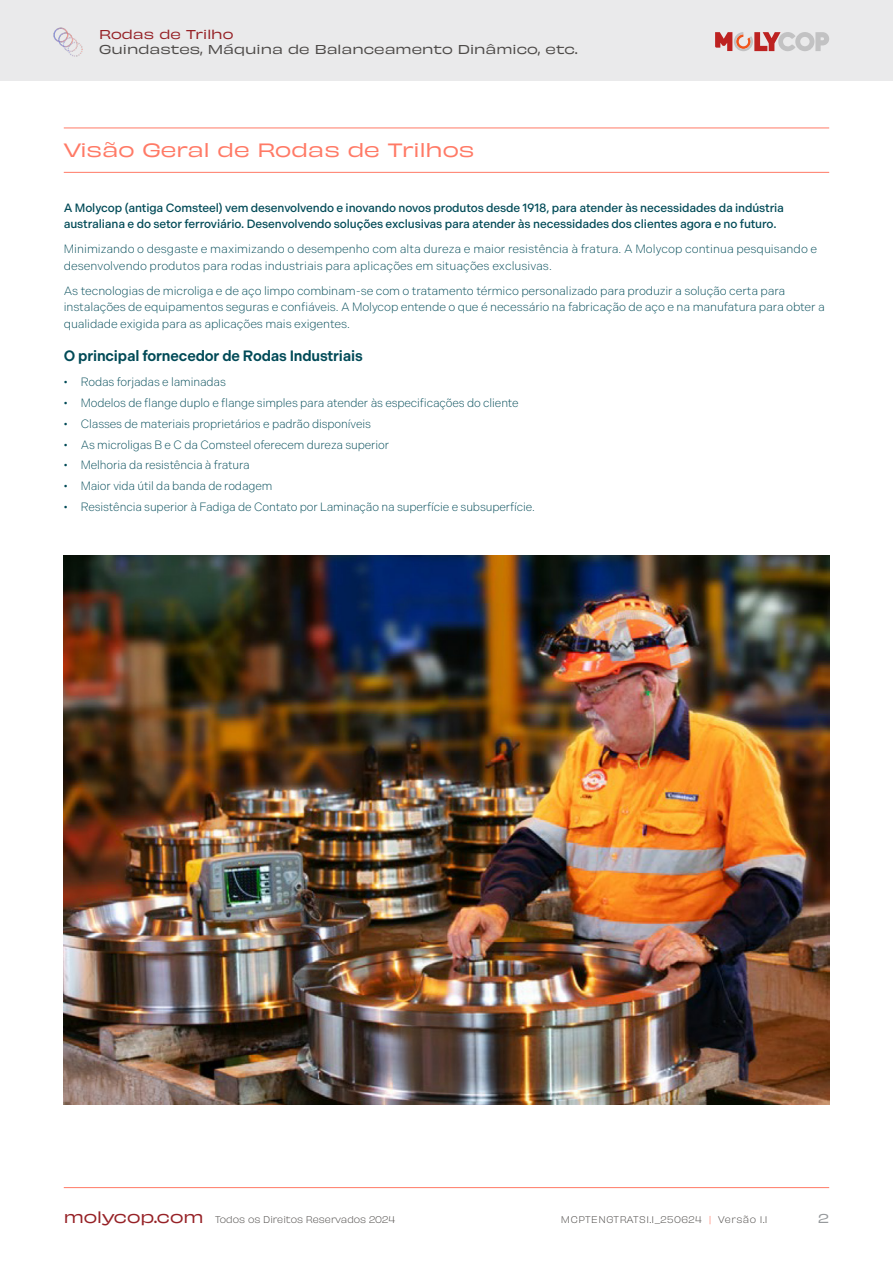
<style>
.page{position:relative;width:893px;height:1263px;background:#fff}
.page>*{position:absolute;margin:0;border:0;box-sizing:border-box;transform-origin:0 0}
.t1{font:expanded 18px "Obviously";color:#ff7a66}
.t2{font:600 15px "Indivisible";letter-spacing:-.01em;color:#004a57}
.t3{font:expanded 15px "Obviously";color:#962126}
.t4{font:300 12px/16.5px "Indivisible";letter-spacing:-.01em;color:#004a57}
.t5{font:500 12px/16.5px "Indivisible";letter-spacing:-.01em;color:#004a57}
.t6{font:expanded 12px "Obviously";color:#4d4a48}
.t7{font:expanded 12px "Obviously";color:#962126}
.t8{font:expanded 12px "Obviously";color:#96999c}
.t9{font:9px "Obviously Lght";letter-spacing:.05em;color:#4d4a48}
.t10{font:9px "Obviously Lght";color:#4d4a48}
.s1{color:#ff7a66}
</style>
<div class="page">
<hr style="left:64px;top:128px;width:765px;height:1px;background:#ff7a66">
<hr style="left:64px;top:172px;width:765px;height:1px;background:#ff7a66">
<img style="left:64px;top:556px;width:765px;height:548px">
<div style="left:0;top:0;width:893px;height:81px;background:#eaeaeb"></div>
<svg style="left:715px;top:32px;width:114px;height:19px"></svg>
<hr style="left:64px;top:1187px;width:765px;height:1px;background:#ff7a66">
<img style="left:54px;top:27px;width:29px;height:29px">
<p class="t7" style="left:99px;top:25px;width:136px">Rodas de Trilho</p>
<p class="t6" style="left:99px;top:40px;width:480px">Guindastes, Máquina de Balanceamento Dinâmico, etc.</p>
<h1 class="t1" style="left:64px;top:136px;width:412px">Visão Geral de Rodas de Trilhos</h1>
<p class="t5" style="left:64px;top:199px;width:722px">A Molycop (antiga Comsteel) vem desenvolvendo e inovando novos produtos desde 1918, para atender às necessidades da indústria australiana e do setor ferroviário. Desenvolvendo soluções exclusivas para atender às necessidades dos clientes agora e no futuro.</p>
<p class="t4" style="left:64px;top:241px;width:755px">Minimizando o desgaste e maximizando o desempenho com alta dureza e maior resistência à fratura. A Molycop continua pesquisando e desenvolvendo produtos para rodas industriais para aplicações em situações exclusivas.</p>
<p class="t4" style="left:64px;top:282px;width:763px">As tecnologias de microliga e de aço limpo combinam-se com o tratamento térmico personalizado para produzir a solução certa para instalações de equipamentos seguras e confiáveis. A Molycop entende o que é necessário na fabricação de aço e na manufatura para obter a qualidade exigida para as aplicações mais exigentes.</p>
<p class="t2" style="left:64px;top:347px;width:301px">O principal fornecedor de Rodas Industriais</p>
<p class="t4" style="left:64px;top:374px;width:164px">• Rodas forjadas e laminadas</p>
<p class="t4" style="left:64px;top:395px;width:456px">• Modelos de flange duplo e flange simples para atender às especificações do cliente</p>
<p class="t4" style="left:64px;top:415px;width:309px">• Classes de materiais proprietários e padrão disponíveis</p>
<p class="t4" style="left:64px;top:436px;width:327px">• As microligas B e C da Comsteel oferecem dureza superior</p>
<p class="t4" style="left:64px;top:457px;width:188px">• Melhoria da resistência à fratura</p>
<p class="t4" style="left:64px;top:478px;width:210px">• Maior vida útil da banda de rodagem</p>
<p class="t4" style="left:64px;top:498px;width:473px">• Resistência superior à Fadiga de Contato por Laminação na superfície e subsuperfície.</p>
<p class="t3" style="left:64px;top:1205px;width:141px">molycop.com</p>
<p class="t10" style="left:215px;top:1212px;width:182px">Todos os Direitos Reservados 2024</p>
<p class="t9" style="left:561px;top:1212px;width:208px">MCPTENGTRATS1.1_250624 <span class="s1">|</span> Versão 1.1</p>
<p class="t8" style="left:818px;top:1209px;width:12px">2</p>
</div>
